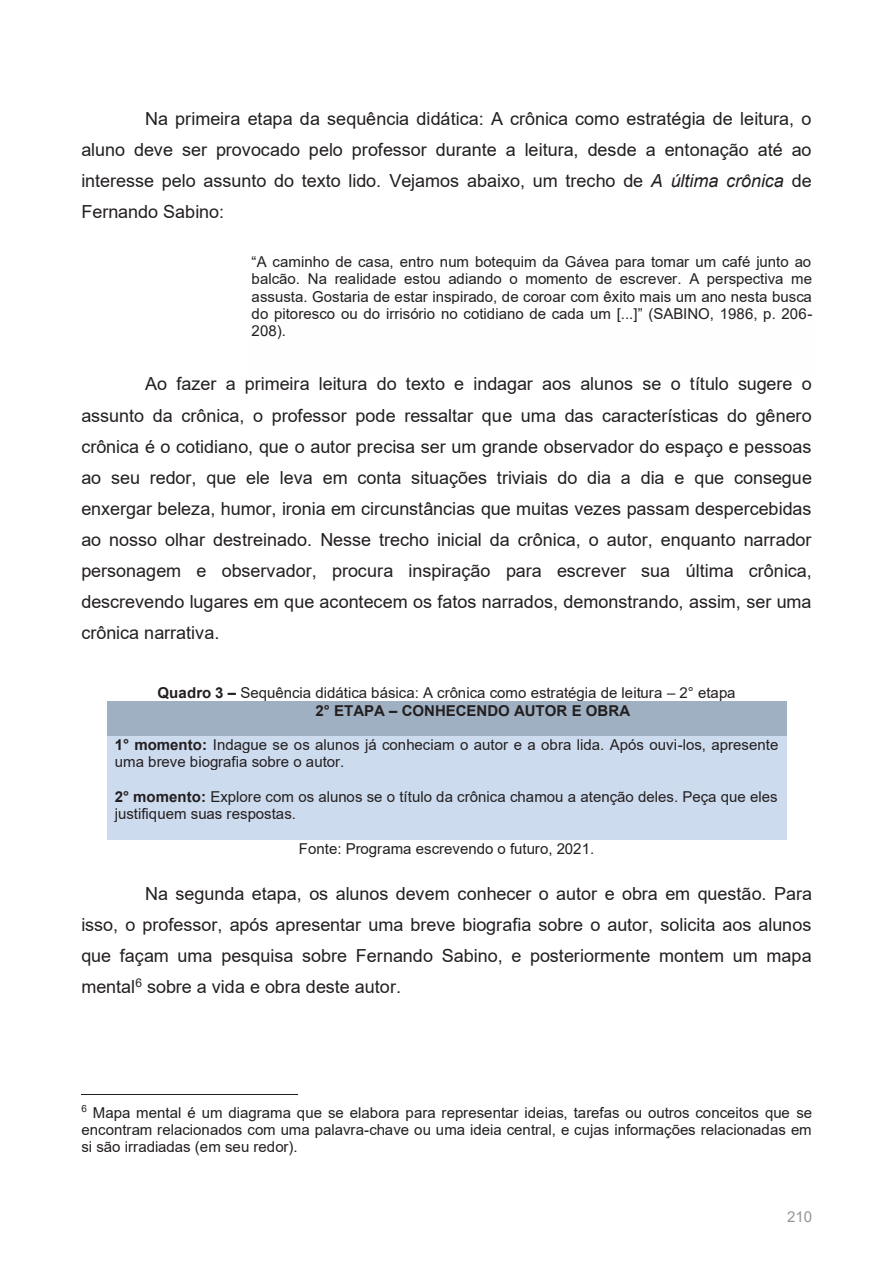
<style>
.page{position:relative;width:893px;height:1263px;background:#fff}
.page>*{position:absolute;margin:0;border:0;box-sizing:border-box;transform-origin:0 0}
.t1{font:18px/31px "Arial";color:#231f20;text-align:justify}
.t2{font:15px/17.2px "Arial";letter-spacing:.005em;color:#231f20}
.t3{font:15px "Arial";color:#939598}
.s1{font-style:italic}
.s2{font-weight:700}
</style>
<div class="page">
<div style="left:107px;top:702px;width:679px;height:34px;background:#9fb0c2"></div>
<div style="left:107px;top:736px;width:679px;height:52px;background:#cddbee"></div>
<div style="left:107px;top:788px;width:679px;height:52px;background:#cddbee"></div>
<hr style="left:81px;top:1094px;width:216px;height:1px;background:#231f20">
<p class="t1" style="left:81px;top:103px;width:731px;text-indent:64px">Na primeira etapa da sequência didática: A crônica como estratégia de leitura, o aluno deve ser provocado pelo professor durante a leitura, desde a entonação até ao interesse pelo assunto do texto lido. Vejamos abaixo, um trecho de <span class="s1">A última crônica</span> de Fernando Sabino:</p>
<p class="t2" style="left:251px;top:253px;width:562px;text-align:justify">“A caminho de casa, entro num botequim da Gávea para tomar um café junto ao balcão. Na realidade estou adiando o momento de escrever. A perspectiva me assusta. Gostaria de estar inspirado, de coroar com êxito mais um ano nesta busca do pitoresco ou do irrisório no cotidiano de cada um [...]” (SABINO, 1986, p. 206- 208).</p>
<p class="t1" style="left:81px;top:368px;width:732px;text-indent:64px">Ao fazer a primeira leitura do texto e indagar aos alunos se o título sugere o assunto da crônica, o professor pode ressaltar que uma das características do gênero crônica é o cotidiano, que o autor precisa ser um grande observador do espaço e pessoas ao seu redor, que ele leva em conta situações triviais do dia a dia e que consegue enxergar beleza, humor, ironia em circunstâncias que muitas vezes passam despercebidas ao nosso olhar destreinado. Nesse trecho inicial da crônica, o autor, enquanto narrador personagem e observador, procura inspiração para escrever sua última crônica, descrevendo lugares em que acontecem os fatos narrados, demonstrando, assim, ser uma crônica narrativa.</p>
<p class="t2" style="left:315px;top:684px;width:421px;text-indent:-158px"><span class="s2">Quadro 3 –</span> Sequência didática básica: A crônica como estratégia de leitura – 2° etapa<br><span class="s2">2° ETAPA – CONHECENDO AUTOR E OBRA</span></p>
<p class="t2" style="left:115px;top:736px;width:665px"><span class="s2">1° momento:</span> Indague se os alunos já conheciam o autor e a obra lida. Após ouvi-los, apresente uma breve biografia sobre o autor.</p>
<p class="t2" style="left:115px;top:788px;width:664px"><span class="s2">2° momento:</span> Explore com os alunos se o título da crônica chamou a atenção deles. Peça que eles justifiquem suas respostas.</p>
<p class="t2" style="left:299px;top:840px;width:297px">Fonte: Programa escrevendo o futuro, 2021.</p>
<p class="t1" style="left:81px;top:878px;width:732px;text-indent:64px">Na segunda etapa, os alunos devem conhecer o autor e obra em questão. Para isso, o professor, após apresentar uma breve biografia sobre o autor, solicita aos alunos que façam uma pesquisa sobre Fernando Sabino, e posteriormente montem um mapa mental<sup>6</sup> sobre a vida e obra deste autor.</p>
<p class="t2" style="left:81px;top:1104px;width:732px;text-align:justify"><sup>6</sup> Mapa mental é um diagrama que se elabora para representar ideias, tarefas ou outros conceitos que se encontram relacionados com uma palavra-chave ou uma ideia central, e cujas informações relacionadas em si são irradiadas (em seu redor).</p>
<p class="t3" style="left:787px;top:1207px;width:27px">210</p>
</div>
